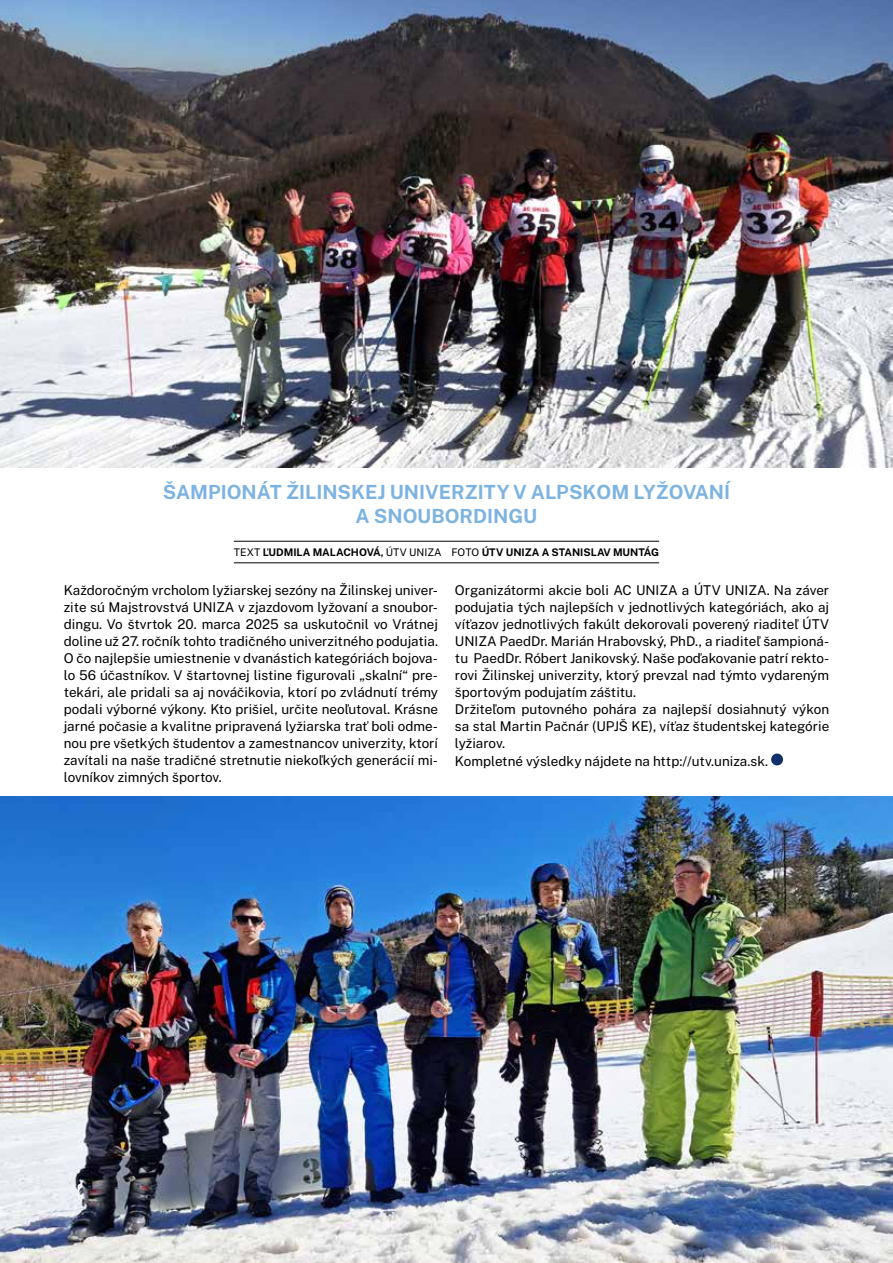
<style>
.page{position:relative;width:893px;height:1263px;background:#fff}
.page>*{position:absolute;margin:0;border:0;box-sizing:border-box;transform-origin:0 0}
.t1{font:700 19.5px/24px "Public Sans";color:#7db3e1;text-align:center}
.t2{font:13.5px/17px "Public Sans";color:#000;text-align:justify}
.t3{font:700 10.5px "Public Sans";color:#000}
.s1{font-weight:400}
</style>
<div class="page">
<img style="left:0;top:0;width:893px;height:468px">
<hr style="left:234px;top:541px;width:425px;height:1px;background:#000">
<hr style="left:234px;top:562px;width:425px;height:1px;background:#000">
<div style="left:771px;top:753px;width:12px;height:12px;background:#0f306d;border-radius:50%"></div>
<img style="left:0;top:797px;width:893px;height:466px">
<h1 class="t1" style="left:163px;top:479px;width:569px">ŠAMPIONÁT ŽILINSKEJ UNIVERZITY V ALPSKOM LYŽOVANÍ<br>A SNOUBORDINGU</h1>
<p class="t3" style="left:234px;top:545px;width:427px"><span class="s1">TEXT</span> ĽUDMILA MALACHOVÁ, <span class="s1">ÚTV UNIZA FOTO</span> ÚTV UNIZA A STANISLAV MUNTÁG</p>
<p class="t2" style="left:64px;top:581px;width:376px">Každoročným vrcholom lyžiarskej sezóny na Žilinskej univer&shy;zite sú Majstrovstvá UNIZA v zjazdovom lyžovaní a snoubor&shy;dingu. Vo štvrtok 20. marca 2025 sa uskutočnil vo Vrátnej doline už 27. ročník tohto tradičného univerzitného podujatia.<br>O čo najlepšie umiestnenie v dvanástich kategóriách bojova&shy;lo 56 účastníkov. V štartovnej listine figurovali „skalní“ pre&shy;tekári, ale pridali sa aj nováčikovia, ktorí po zvládnutí trémy podali výborné výkony. Kto prišiel, určite neoľutoval. Krásne jarné počasie a kvalitne pripravená lyžiarska trať boli odme&shy;nou pre všetkých študentov a zamestnancov univerzity, ktorí zavítali na naše tradičné stretnutie niekoľkých generácií mi&shy;lovníkov zimných športov.</p>
<p class="t2" style="left:455px;top:581px;width:376px;text-align:left">Organizátormi akcie boli AC UNIZA a ÚTV UNIZA. Na záver podujatia tých najlepších v jednotlivých kategóriách, ako aj víťazov jednotlivých fakúlt dekorovali poverený riaditeľ ÚTV UNIZA PaedDr. Marián Hrabovský, PhD., a riaditeľ šampioná&shy;tu PaedDr. Róbert Janikovský. Naše poďakovanie patrí rekto&shy;rovi Žilinskej univerzity, ktorý prevzal nad týmto vydareným športovým podujatím záštitu.<br>Držiteľom putovného pohára za najlepší dosiahnutý výkon sa stal Martin Pačnár (UPJŠ KE), víťaz študentskej kategórie lyžiarov.<br>Kompletné výsledky nájdete na http://utv.uniza.sk.</p>
</div>
